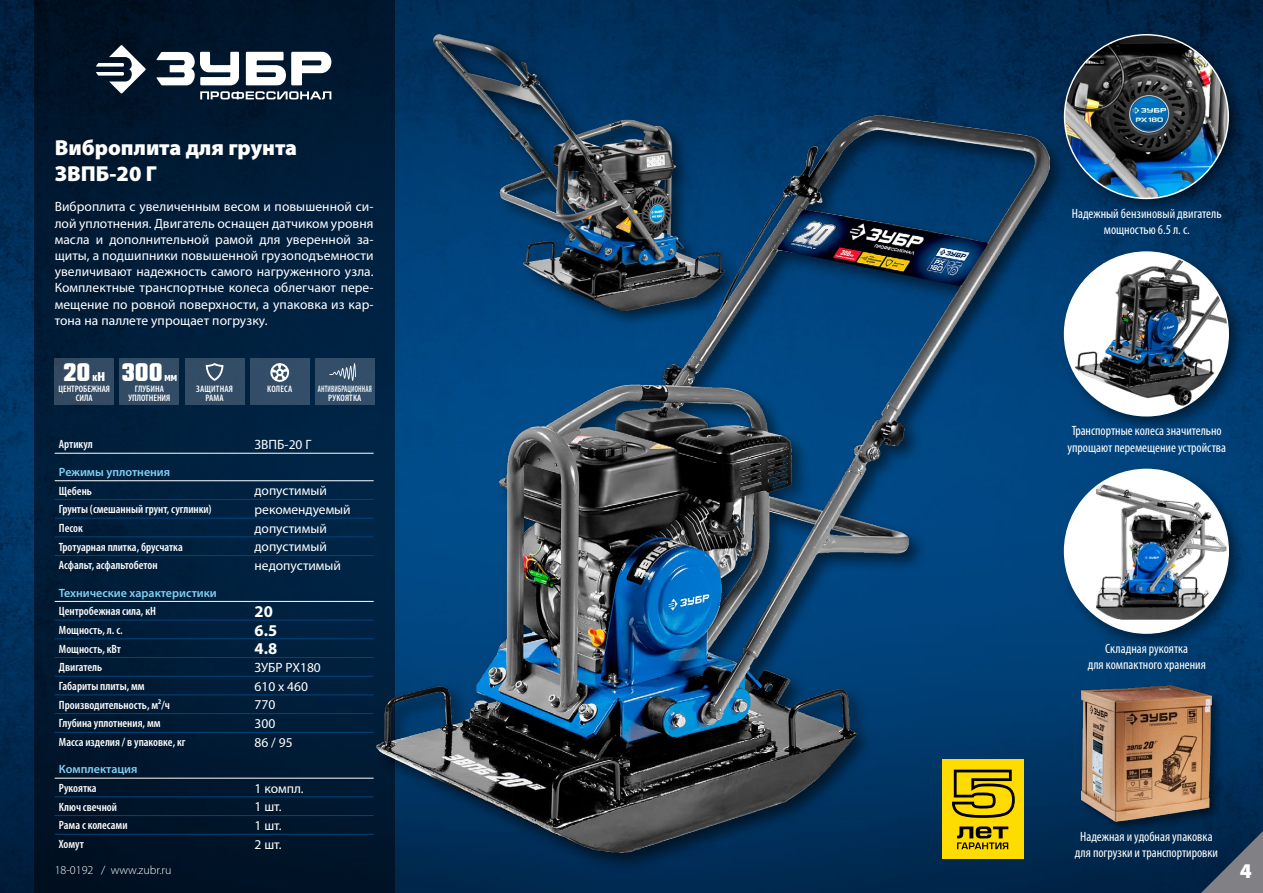
<style>
.page{position:relative;width:1263px;height:893px;background:#fff}
.page>*{position:absolute;margin:0;border:0;box-sizing:border-box;transform-origin:0 0}
.t1{font:700 27.75px "Teko";color:#fff}
.t2{font:900 21.75px/26.1px "Myriad Pro";color:#fff}
.t3{font:900 21px "Myriad Pro";color:#fff}
.t4{font:700 16.5px "Myriad Pro";color:#fff}
.t5{font:13.5px/16.2px "Myriad Pro";color:#fff;text-align:justify}
.t6{font:condensed 13.5px/16.2px "Myriad Pro";color:#fff;text-align:center}
.t7{font:600 condensed 12px "Myriad Pro";color:#fff}
.t8{font:600 12px "Myriad Pro";color:#81d0f4}
.t9{font:300 12px "Myriad Pro";color:#fff}
.t10{font:600 condensed 9.45px/9.4px "Myriad Pro";letter-spacing:.01em;color:#fff;text-align:center}
.t11{font:600 condensed 9.45px/9.4px "Myriad Pro";letter-spacing:.01em;color:#fff;text-align:center;scale:.75 1}
.t12{font:700 9.3px "Teko";color:#fff}
.s1{font-size:13.8px}
</style>
<div class="page">
<img style="left:0;top:0;width:1263px;height:893px">
<svg style="left:34px;top:0;width:360px;height:893px;background:#001b35"></svg>
<svg style="left:200px;top:91px;width:131px;height:8px"></svg>
<svg style="left:96px;top:45px;width:50px;height:49px"></svg>
<svg style="left:156px;top:52px;width:175px;height:33px"></svg>
<svg style="left:1201px;top:831px;width:62px;height:62px;background:#415266"></svg>
<hr style="left:55px;top:453px;width:157px;height:1px;background:#fff">
<hr style="left:212px;top:453px;width:162px;height:1px;background:#fff">
<hr style="left:55px;top:480px;width:157px;height:1px;background:#fff">
<hr style="left:212px;top:480px;width:162px;height:1px;background:#fff">
<hr style="left:55px;top:601px;width:157px;height:1px;background:#fff">
<hr style="left:212px;top:601px;width:162px;height:1px;background:#fff">
<hr style="left:55px;top:778px;width:157px;height:1px;background:#fff">
<hr style="left:212px;top:778px;width:162px;height:1px;background:#fff">
<hr style="left:55px;top:797px;width:157px;height:1px;background:#00457e">
<hr style="left:212px;top:797px;width:162px;height:1px;background:#00457e">
<hr style="left:55px;top:815px;width:157px;height:1px;background:#00457e">
<hr style="left:212px;top:815px;width:162px;height:1px;background:#00457e">
<hr style="left:55px;top:834px;width:157px;height:1px;background:#00457e">
<hr style="left:212px;top:834px;width:162px;height:1px;background:#00457e">
<hr style="left:55px;top:620px;width:157px;height:1px;background:#00457e">
<hr style="left:212px;top:620px;width:162px;height:1px;background:#00457e">
<hr style="left:55px;top:638px;width:157px;height:1px;background:#00457e">
<hr style="left:212px;top:638px;width:162px;height:1px;background:#00457e">
<hr style="left:55px;top:657px;width:157px;height:1px;background:#00457e">
<hr style="left:212px;top:657px;width:162px;height:1px;background:#00457e">
<hr style="left:55px;top:676px;width:157px;height:1px;background:#00457e">
<hr style="left:212px;top:676px;width:162px;height:1px;background:#00457e">
<hr style="left:55px;top:695px;width:157px;height:1px;background:#00457e">
<hr style="left:212px;top:695px;width:162px;height:1px;background:#00457e">
<hr style="left:55px;top:713px;width:157px;height:1px;background:#00457e">
<hr style="left:212px;top:713px;width:162px;height:1px;background:#00457e">
<hr style="left:55px;top:732px;width:157px;height:1px;background:#00457e">
<hr style="left:212px;top:732px;width:162px;height:1px;background:#00457e">
<hr style="left:55px;top:499px;width:157px;height:1px;background:#00457e">
<hr style="left:212px;top:499px;width:162px;height:1px;background:#00457e">
<hr style="left:55px;top:555px;width:157px;height:1px;background:#00457e">
<hr style="left:212px;top:555px;width:162px;height:1px;background:#00457e">
<hr style="left:55px;top:518px;width:157px;height:1px;background:#00457e">
<hr style="left:212px;top:518px;width:162px;height:1px;background:#00457e">
<hr style="left:55px;top:537px;width:157px;height:1px;background:#00457e">
<hr style="left:212px;top:537px;width:162px;height:1px;background:#00457e">
<div style="left:1078px;top:684px;width:146px;height:150px;background:#000;opacity:.5"></div>
<img style="left:1081px;top:686px;width:131px;height:136px">
<div style="left:120px;top:358px;width:59px;height:47px;background:#334c65"></div>
<div style="left:55px;top:358px;width:59px;height:47px;background:#334a62"></div>
<div style="left:185px;top:358px;width:59px;height:47px;background:#334d66"></div>
<svg style="left:205px;top:363px;width:19px;height:18px"></svg>
<div style="left:315px;top:358px;width:59px;height:47px;background:#334e69"></div>
<svg style="left:329px;top:363px;width:27px;height:18px"></svg>
<div style="left:250px;top:358px;width:59px;height:47px;background:#334d68"></div>
<svg style="left:270px;top:363px;width:20px;height:19px"></svg>
<div style="left:1058px;top:28px;width:189px;height:189px;background:#000;opacity:.5"></div>
<img style="left:1064px;top:35px;width:164px;height:163px;border-radius:82px">
<div style="left:1058px;top:246px;width:189px;height:189px;background:#000;opacity:.5"></div>
<div style="left:1064px;top:252px;width:164px;height:164px;background:#fff;border-radius:50%"></div>
<img style="left:1075px;top:252px;width:153px;height:154px">
<div style="left:1058px;top:463px;width:189px;height:189px;background:#000;opacity:.5"></div>
<div style="left:1064px;top:469px;width:164px;height:164px;background:#fff;border-radius:50%"></div>
<img style="left:1096px;top:484px;width:130px;height:136px">
<div style="left:373px;top:111px;width:696px;height:762px;background:#000;opacity:.55"></div>
<img style="left:377px;top:116px;width:672px;height:737px">
<div style="left:430px;top:31px;width:311px;height:297px;background:#000;opacity:.55"></div>
<img style="left:433px;top:34px;width:291px;height:276px">
<h2 class="t2" style="left:55px;top:133px;width:244px">Виброплита для грунта<br>ЗВПБ-20 Г</h2>
<p class="t5" style="left:55px;top:199px;width:320px">Виброплита с увеличенным весом и повышенной си&shy;лой уплотнения. Двигатель оснащен датчиком уровня масла и дополнительной рамой для уверенной за&shy;щиты, а подшипники повышенной грузоподъемности увеличивают надежность самого нагруженного узла.<br>Комплектные транспортные колеса облегчают пере&shy;мещение по ровной поверхности, а упаковка из кар&shy;тона на паллете упрощает погрузку.</p>
<h1 class="t1" style="left:64px;top:354px;width:28px">20</h1>
<p class="t12" style="left:92px;top:372px;width:14px">K<span class="s1">H</span></p>
<p class="t10" style="left:59px;top:384px;width:53px">ЦЕНТРОБЕЖНАЯ<br>СИЛА</p>
<h1 class="t1" style="left:122px;top:354px;width:43px">300</h1>
<p class="t12" style="left:165px;top:372px;width:14px">MM</p>
<p class="t10" style="left:129px;top:384px;width:43px">ГЛУБИНА<br>УПЛОТНЕНИЯ</p>
<p class="t10" style="left:196px;top:384px;width:38px">ЗАЩИТНАЯ<br>РАМА</p>
<p class="t11" style="left:318px;top:384px;width:73px">АНТИВИБРАЦИОННАЯ<br>РУКОЯТКА</p>
<p class="t10" style="left:267px;top:384px;width:27px">КОЛЕСА</p>
<p class="t6" style="left:1072px;top:205px;width:151px">Надежный бензиновый двигатель мощностью 6.5 л. с.</p>
<p class="t6" style="left:1067px;top:423px;width:160px">Транспортные колеса значительно упрощают перемещение устройства</p>
<p class="t7" style="left:59px;top:438px;width:35px">Артикул</p>
<p class="t5" style="left:255px;top:436px;width:58px">ЗВПБ-20 Г</p>
<p class="t8" style="left:59px;top:464px;width:113px">Режимы уплотнения</p>
<p class="t7" style="left:59px;top:484px;width:35px">Щебень</p>
<p class="t5" style="left:255px;top:482px;width:74px">допустимый</p>
<p class="t7" style="left:59px;top:503px;width:154px">Грунты (смешанный грунт, суглинки)</p>
<p class="t5" style="left:255px;top:501px;width:98px">рекомендуемый</p>
<p class="t7" style="left:59px;top:521px;width:25px">Песок</p>
<p class="t5" style="left:255px;top:520px;width:74px">допустимый</p>
<p class="t7" style="left:59px;top:540px;width:125px">Тротуарная плитка, брусчатка</p>
<p class="t5" style="left:255px;top:538px;width:74px">допустимый</p>
<p class="t7" style="left:59px;top:559px;width:100px">Асфальт, асфальтобетон</p>
<p class="t5" style="left:255px;top:557px;width:88px">недопустимый</p>
<p class="t8" style="left:59px;top:585px;width:159px">Технические характеристики</p>
<p class="t7" style="left:59px;top:605px;width:99px">Центробежная сила, кН</p>
<p class="t4" style="left:255px;top:601px;width:20px">20</p>
<p class="t7" style="left:59px;top:623px;width:65px">Мощность, л. с.</p>
<p class="t4" style="left:255px;top:619px;width:24px">6.5</p>
<p class="t7" style="left:59px;top:642px;width:64px">Мощность, кВт</p>
<p class="t4" style="left:255px;top:638px;width:24px">4.8</p>
<p class="t7" style="left:59px;top:661px;width:45px">Двигатель</p>
<p class="t5" style="left:255px;top:659px;width:68px">ЗУБР PX180</p>
<p class="t7" style="left:59px;top:679px;width:87px">Габариты плиты, мм</p>
<p class="t5" style="left:255px;top:678px;width:55px">610 х 460</p>
<p class="t7" style="left:59px;top:698px;width:112px">Производительность, м²/ч</p>
<p class="t5" style="left:255px;top:696px;width:22px">770</p>
<p class="t7" style="left:59px;top:717px;width:103px">Глубина уплотнения, мм</p>
<p class="t5" style="left:255px;top:715px;width:22px">300</p>
<p class="t7" style="left:59px;top:736px;width:128px">Масса изделия / в упаковке, кг</p>
<p class="t5" style="left:255px;top:734px;width:40px">86 / 95</p>
<p class="t8" style="left:59px;top:762px;width:80px">Комплектация</p>
<p class="t7" style="left:59px;top:781px;width:39px">Рукоятка</p>
<p class="t5" style="left:255px;top:780px;width:51px">1 компл.</p>
<p class="t7" style="left:59px;top:800px;width:60px">Ключ свечной</p>
<p class="t5" style="left:255px;top:798px;width:29px">1 шт.</p>
<p class="t7" style="left:59px;top:819px;width:70px">Рама с колесами</p>
<p class="t5" style="left:255px;top:817px;width:29px">1 шт.</p>
<p class="t7" style="left:59px;top:838px;width:27px">Хомут</p>
<p class="t5" style="left:255px;top:836px;width:29px">2 шт.</p>
<p class="t6" style="left:1075px;top:828px;width:145px">Надежная и удобная упаковка для погрузки и транспортировки</p>
<p class="t6" style="left:1088px;top:640px;width:120px">Складная рукоятка<br>для компактного хранения</p>
<p class="t9" style="left:55px;top:862px;width:118px">18-0192 / www.zubr.ru</p>
<h3 class="t3" style="left:1240px;top:856px;width:14px">4</h3>
</div>
